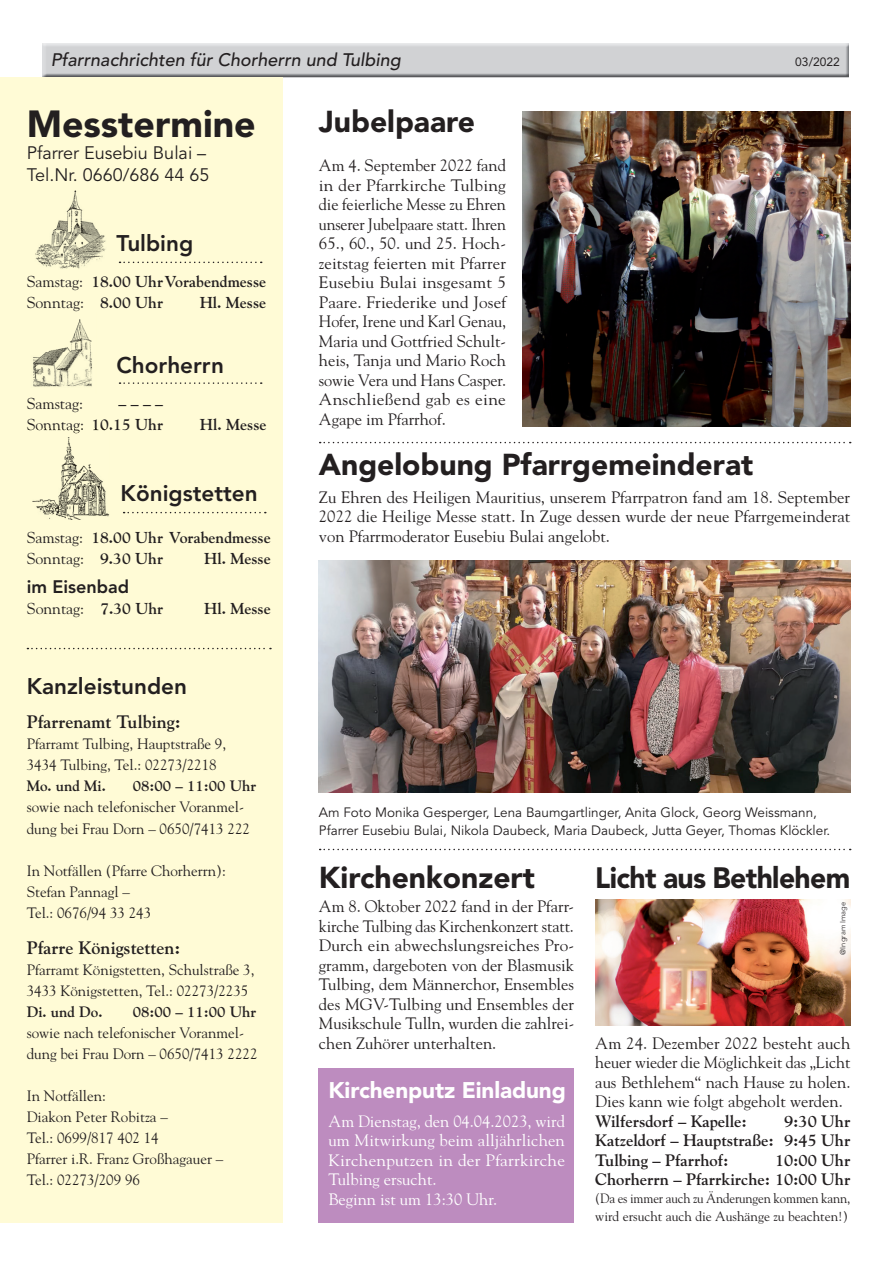
<style>
.page{position:relative;width:893px;height:1263px;background:#fff}
.page>*{position:absolute;margin:0;border:0;box-sizing:border-box;transform-origin:0 0}
.t1{font:900 37.5px "Avenir LT Std";color:#231f20}
.t2{font:900 30px "Avenir LT Std";color:#231f20}
.t3{font:900 29.25px "Avenir LT Std";letter-spacing:-.02em;color:#231f20;scale:.96 1}
.t4{font:800 22.5px "Avenir LT Std";color:#231f20}
.t5{font:900 22.5px "Avenir LT Std";letter-spacing:-.005em;color:#fff}
.t6{font:18px/21.6px "Avenir LT Std";color:#231f20}
.t7{font:italic 500 18px "Avenir LT Std";color:#231f20}
.t8{font:700 18px "Goudy Std";color:#231f20}
.t9{font:800 18px "Avenir LT Std";color:#231f20}
.t10{font:16.5px/19.5px "Goudy Std";color:#231f20;text-align:justify}
.t11{font:16.5px/19.5px "Goudy Std";letter-spacing:.005em;color:#fff}
.t12{font:700 16.5px/19.5px "Goudy Std";letter-spacing:-.005em;color:#231f20;text-align:justify}
.t13{font:700 15.75px/21px "Goudy Std";color:#231f20}
.t14{font:15.75px "Goudy Std";color:#231f20}
.t15{font:15px/21px "Goudy Std";color:#231f20}
.t16{font:700 15px "Goudy Std";color:#231f20}
.t17{font:13.5px/18px "Avenir LT Std";color:#231f20}
.t18{font:13.5px/18px "Goudy Std";color:#231f20;scale:.96 1}
.t19{font:12px "Avenir LT Std";color:#231f20}
.t20{font:300 7.5px "Avenir LT Std";color:#231f20}
.s1{font-weight:400}
.s2{font-weight:700}
</style>
<div class="page">
<div style="left:319px;top:1068px;width:255px;height:155px;background:#bd8cbf"></div>
<img style="left:595px;top:899px;width:255px;height:126px">
<img style="left:522px;top:111px;width:328px;height:315px">
<img style="left:319px;top:560px;width:531px;height:233px">
<img style="left:43px;top:43px;width:806px;height:34px">
<div style="left:0;top:77px;width:282px;height:1146px;background:#fffbd6"></div>
<svg style="left:27px;top:648px;width:244px;height:1px"></svg>
<svg style="left:120px;top:382px;width:142px;height:2px"></svg>
<img style="left:33px;top:319px;width:59px;height:68px">
<svg style="left:124px;top:512px;width:142px;height:1px"></svg>
<img style="left:32px;top:430px;width:77px;height:90px">
<img style="left:27px;top:428px;width:57px;height:5px">
<svg style="left:93px;top:428px;width:15px;height:2px"></svg>
<svg style="left:120px;top:262px;width:142px;height:1px"></svg>
<img style="left:35px;top:191px;width:71px;height:78px">
<svg style="left:320px;top:442px;width:531px;height:1px"></svg>
<svg style="left:320px;top:849px;width:531px;height:1px"></svg>
<p class="t7" style="left:51px;top:50px;width:351px">Pfarrnachrichten für Chorherrn und Tulbing</p>
<p class="t19" style="left:795px;top:55px;width:46px">03/2022</p>
<h1 class="t1" style="left:27px;top:102px;width:231px">Messtermine</h1>
<p class="t6" style="left:27px;top:143px;width:184px">Pfarrer Eusebiu Bulai –<br>Tel.Nr. 0660/686 44 65</p>
<h2 class="t2" style="left:319px;top:103px;width:158px">Jubelpaare</h2>
<p class="t10" style="left:319px;top:155px;width:189px">Am 4. September 2022 fand in der Pfarrkirche Tulbing die feierliche Messe zu Ehren unserer Jubelpaare statt. Ihren 65., 60., 50. und 25. Hoch&shy;zeitstag feierten mit Pfarrer Eusebiu Bulai insgesamt 5<br>Paare. Friederike und Josef Hofer, Irene und Karl Genau, Maria und Gottfried Schult&shy;heis, Tanja und Mario Roch sowie Vera und Hans Casper.<br>Anschließend gab es eine Agape im Pfarrhof.</p>
<h3 class="t4" style="left:117px;top:230px;width:78px">Tulbing</h3>
<p class="t13" style="left:27px;top:271px;width:241px"><span class="s1">Samstag:</span> 18.00 Uhr Vorabendmesse<br><span class="s1">Sonntag:</span> 8.00 Uhr</p>
<p class="t13" style="left:200px;top:292px;width:68px">Hl. Messe</p>
<h3 class="t4" style="left:117px;top:352px;width:109px">Chorherrn</h3>
<p class="t14" style="left:27px;top:394px;width:58px">Samstag:</p>
<p class="t13" style="left:27px;top:393px;width:138px;text-align:right">– – – –<br><span class="s1">Sonntag:</span> 10.15 Uhr</p>
<p class="t13" style="left:200px;top:414px;width:68px">Hl. Messe</p>
<h3 class="t4" style="left:121px;top:480px;width:139px">Königstetten</h3>
<p class="t13" style="left:27px;top:527px;width:246px"><span class="s1">Samstag:</span> 18.00 Uhr Vorabendmesse<br><span class="s1">Sonntag:</span> 9.30 Uhr</p>
<p class="t13" style="left:204px;top:548px;width:68px">Hl. Messe</p>
<p class="t9" style="left:27px;top:576px;width:104px">im Eisenbad</p>
<p class="t14" style="left:27px;top:599px;width:138px">Sonntag: <span class="s2">7.30 Uhr</span></p>
<p class="t13" style="left:204px;top:598px;width:68px">Hl. Messe</p>
<h3 class="t4" style="left:27px;top:672px;width:162px">Kanzleistunden</h3>
<p class="t8" style="left:27px;top:711px;width:155px">Pfarrenamt Tulbing:</p>
<p class="t15" style="left:27px;top:734px;width:201px">Pfarramt Tulbing, Hauptstraße 9,<br>3434 Tulbing, Tel.: 02273/2218</p>
<p class="t16" style="left:27px;top:777px;width:81px">Mo. und Mi.</p>
<p class="t16" style="left:133px;top:777px;width:125px">08:00 – 11:00 Uhr</p>
<p class="t15" style="left:27px;top:797px;width:225px">sowie nach telefonischer Voranmel&shy;dung bei Frau Dorn – 0650/7413 222</p>
<p class="t15" style="left:27px;top:860px;width:201px">In Notfällen (Pfarre Chorherrn):<br>Stefan Pannagl –<br>Tel.: 0676/94 33 243</p>
<p class="t8" style="left:27px;top:936px;width:155px">Pfarre Königstetten:</p>
<p class="t15" style="left:27px;top:959px;width:229px">Pfarramt Königstetten, Schulstraße 3,<br>3433 Königstetten, Tel.: 02273/2235</p>
<p class="t16" style="left:27px;top:1002px;width:77px">Di. und Do.</p>
<p class="t16" style="left:133px;top:1002px;width:125px">08:00 – 11:00 Uhr</p>
<p class="t15" style="left:27px;top:1022px;width:232px">sowie nach telefonischer Voranmel&shy;dung bei Frau Dorn – 0650/7413 2222</p>
<p class="t15" style="left:27px;top:1085px;width:198px">In Notfällen:<br>Diakon Peter Robitza –<br>Tel.: 0699/817 402 14<br>Pfarrer i.R. Franz Großhagauer –<br>Tel.: 02273/209 96</p>
<h2 class="t2" style="left:319px;top:446px;width:436px">Angelobung Pfarrgemeinderat</h2>
<p class="t10" style="left:319px;top:487px;width:533px">Zu Ehren des Heiligen Mauritius, unserem Pfarrpatron fand am 18. September 2022 die Heilige Messe statt. In Zuge dessen wurde der neue Pfarrgemeinderat von Pfarrmoderator Eusebiu Bulai angelobt.</p>
<p class="t17" style="left:319px;top:804px;width:513px">Am Foto Monika Gesperger, Lena Baumgartlinger, Anita Glock, Georg Weissmann,<br>Pfarrer Eusebiu Bulai, Nikola Daubeck, Maria Daubeck, Jutta Geyer, Thomas Klöckler.</p>
<h2 class="t2" style="left:319px;top:859px;width:218px">Kirchenkonzert</h2>
<p class="t10" style="left:319px;top:896px;width:257px">Am 8. Oktober 2022 fand in der Pfarr&shy;kirche Tulbing das Kirchenkonzert statt.<br>Durch ein abwechslungsreiches Pro&shy;gramm, dargeboten von der Blasmusik Tulbing, dem Männerchor, Ensembles des MGV-Tulbing und Ensembles der Musikschule Tulln, wurden die zahlrei&shy;chen Zuhörer unterhalten.</p>
<h3 class="t5" style="left:328px;top:1077px;width:239px">Kirchenputz Einladung</h3>
<p class="t11" style="left:328px;top:1111px;width:238px">Am Dienstag, den 04.04.2023, wird um Mitwirkung beim alljährlichen<br>Kirchenputzen in der Pfarrkirche<br>Tulbing ersucht.<br>Beginn ist um 13:30 Uhr.</p>
<h3 class="t3" style="left:595px;top:860px;width:267px">Licht aus Bethlehem</h3>
<p class="t20" style="left:838px;top:954px;width:54px;rotate:-90deg">@Ingram Image</p>
<p class="t10" style="left:595px;top:1033px;width:257px">Am 24. Dezember 2022 besteht auch heuer wieder die Möglichkeit das „Licht aus Bethlehem“ nach Hause zu holen.<br>Dies kann wie folgt abgeholt werden.</p>
<p class="t12" style="left:595px;top:1111px;width:153px">Wilfersdorf – Kapelle:</p>
<p class="t12" style="left:595px;top:1111px;width:257px;text-indent:189px">9:30 Uhr Katzeldorf – Hauptstraße: 9:45 Uhr Tulbing – Pfarrhof:</p>
<p class="t12" style="left:595px;top:1150px;width:257px;text-align:right">10:00 Uhr<br>Chorherrn – Pfarrkirche: 10:00 Uhr</p>
<p class="t18" style="left:595px;top:1189px;width:267px">(Da es immer auch zu Änderungen kommen kann, wird ersucht auch die Aushänge zu beachten!)</p>
</div>
